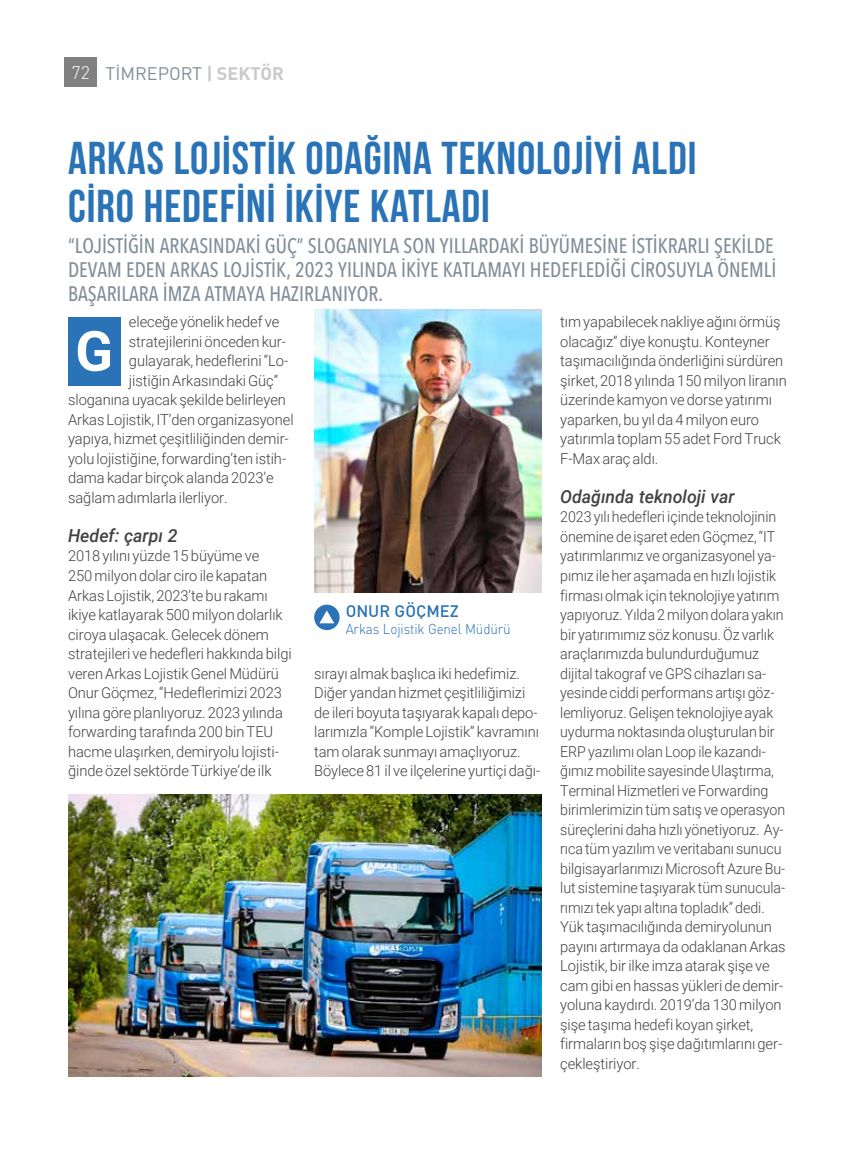
<style>
.page{position:relative;width:851px;height:1149px;background:#fff}
.page>*{position:absolute;margin:0;border:0;box-sizing:border-box;transform-origin:0 0}
.t1{font:700 55.5px "Roboto";color:#fff}
.t2{font:46.05px/47.8px "Bebas Neue";letter-spacing:.02em;color:#2973b6}
.t3{font:500 21px/24px "Avenir Next Condensed";color:#808f99;scale:.96 1}
.t4{font:italic 500 18px "Roboto";color:#424241}
.t5{font:18px "DIN Tr";color:#808f99}
.t6{font:16.5px "DIN Medium Tr";color:#2973b6}
.t7{font:300 15px/19.5px "Roboto";letter-spacing:-.005em;color:#424241}
.t8{font:300 15px/19.5px "Roboto";letter-spacing:-.005em;color:#424241;scale:.95 1}
.t9{font:14.25px "DINT Light Tr";letter-spacing:-.01em;color:#2973b6;scale:.94 1}
.s1{font-family:"DINT Light Tr";color:#fff}
.s2{font-family:"DINT Bold Tr";color:#cacaca}
</style>
<div class="page">
<div style="left:64px;top:57px;width:33px;height:30px;background:#818080"></div>
<div style="left:68px;top:317px;width:52px;height:68px;background:#2973b6"></div>
<img style="left:314px;top:310px;width:227px;height:282px">
<img style="left:69px;top:794px;width:472px;height:282px">
<div style="left:314px;top:604px;width:25px;height:26px;background:#2973b6;border-radius:50%"></div>
<svg style="left:319px;top:610px;width:15px;height:13px"></svg>
<p class="t5" style="left:72px;top:62px;width:214px"><span class="s1">72</span> TİMREPORT <span class="s2">| SEKTÖR</span></p>
<p class="t2" style="left:68px;top:133px;width:629px">ARKAS LOJİSTİK ODAĞINA TEKNOLOJİYİ ALDI<br>CİRO HEDEFİNİ İKİYE KATLADI</p>
<p class="t3" style="left:68px;top:233px;width:739px">“LOJİSTİĞİN ARKASINDAKİ GÜÇ” SLOGANIYLA SON YILLARDAKİ BÜYÜMESİNE İSTİKRARLI ŞEKİLDE<br>DEVAM EDEN ARKAS LOJİSTİK, 2023 YILINDA İKİYE KATLAMAYI HEDEFLEDİĞİ CİROSUYLA ÖNEMLİ<br>BAŞARILARA İMZA ATMAYA HAZIRLANIYOR.</p>
<p class="t7" style="left:129px;top:311px;width:152px">eleceğe yönelik hedef ve</p>
<p class="t7" style="left:129px;top:331px;width:158px">stratejilerini önceden kur-</p>
<p class="t7" style="left:129px;top:350px;width:161px">gulayarak, hedeflerini “Lo-</p>
<p class="t7" style="left:129px;top:370px;width:151px">jistiğin Arkasındaki Güç”</p>
<p class="t7" style="left:68px;top:389px;width:219px">sloganına uyacak şekilde belirleyen</p>
<p class="t7" style="left:68px;top:409px;width:227px">Arkas Lojistik, IT’den organizasyonel</p>
<p class="t7" style="left:68px;top:428px;width:222px">yapıya, hizmet çeşitliliğinden demir-</p>
<p class="t7" style="left:68px;top:448px;width:220px">yolu lojistiğine, forwarding’ten istih-</p>
<p class="t7" style="left:68px;top:467px;width:207px">dama kadar birçok alanda 2023’e</p>
<p class="t7" style="left:68px;top:487px;width:161px">sağlam adımlarla ilerliyor.</p>
<p class="t4" style="left:68px;top:522px;width:111px">Hedef: çarpı 2</p>
<p class="t7" style="left:68px;top:545px;width:225px">2018 yılını yüzde 15 büyüme ve<br>250 milyon dolar ciro ile kapatan Arkas Lojistik, 2023’te bu rakamı ikiye katlayarak 500 milyon dolarlık ciroya ulaşacak. Gelecek dönem stratejileri ve hedefleri hakkında bilgi veren Arkas Lojistik Genel Müdürü Onur Göçmez, “Hedeflerimizi 2023 yılına göre planlıyoruz. 2023 yılında forwarding tarafında 200 bin TEU hacme ulaşırken, demiryolu lojisti&shy;ğinde özel sektörde Türkiye’de ilk</p>
<p class="t7" style="left:560px;top:311px;width:228px">tım yapabilecek nakliye ağını örmüş olacağız” diye konuştu. Konteyner taşımacılığında önderliğini sürdüren şirket, 2018 yılında 150 milyon liranın üzerinde kamyon ve dorse yatırımı yaparken, bu yıl da 4 milyon euro yatırımla toplam 55 adet Ford Truck F-Max araç aldı.</p>
<p class="t4" style="left:560px;top:483px;width:176px">Odağında teknoloji var</p>
<p class="t8" style="left:560px;top:506px;width:239px">2023 yılı hedefleri içinde teknolojinin önemine de işaret eden Göçmez, “IT yatırımlarımız ve organizasyonel ya&shy;pımız ile her aşamada en hızlı lojistik firması olmak için teknolojiye yatırım yapıyoruz. Yılda 2 milyon dolara yakın bir yatırımımız söz konusu. Öz varlık araçlarımızda bulundurduğumuz dijital takograf ve GPS cihazları sa&shy;yesinde ciddi performans artışı göz&shy;lemliyoruz. Gelişen teknolojiye ayak uydurma noktasında oluşturulan bir ERP yazılımı olan Loop ile kazandı&shy;ğımız mobilite sayesinde Ulaştırma, Terminal Hizmetleri ve Forwarding birimlerimizin tüm satış ve operasyon süreçlerini daha hızlı yönetiyoruz. Ay&shy;rıca tüm yazılım ve veritabanı sunucu bilgisayarlarımızı Microsoft Azure Bu&shy;lut sistemine taşıyarak tüm sunucula&shy;rımızı tek yapı altına topladık” dedi.<br>Yük taşımacılığında demiryolunun payını artırmaya da odaklanan Arkas Lojistik, bir ilke imza atarak şişe ve cam gibi en hassas yükleri de demir&shy;yoluna kaydırdı. 2019’da 130 milyon şişe taşıma hedefi koyan şirket, firmaların boş şişe dağıtımlarını ger&shy;çekleştiriyor.</p>
<p class="t1" style="left:75px;top:312px;width:39px">G</p>
<p class="t6" style="left:345px;top:600px;width:115px">ONUR GÖÇMEZ</p>
<p class="t9" style="left:345px;top:619px;width:177px">Arkas Lojistik Genel Müdürü</p>
<p class="t7" style="left:314px;top:662px;width:228px">sırayı almak başlıca iki hedefimiz.<br>Diğer yandan hizmet çeşitliliğimizi de ileri boyuta taşıyarak kapalı depo&shy;larımızla “Komple Lojistik” kavramını tam olarak sunmayı amaçlıyoruz.<br>Böylece 81 il ve ilçelerine yurtiçi dağı-</p>
</div>
